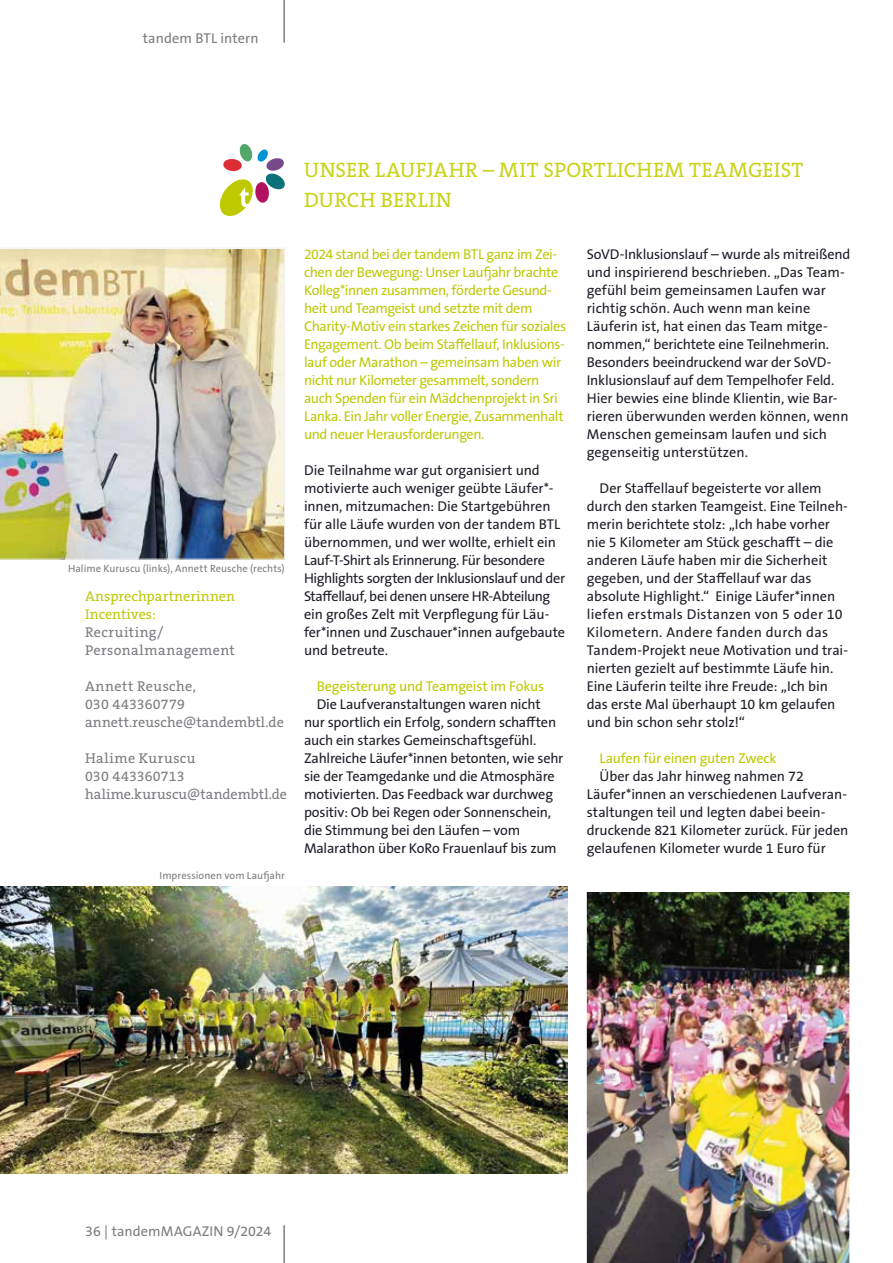
<style>
.page{position:relative;width:893px;height:1263px;background:#fff}
.page>*{position:absolute;margin:0;border:0;box-sizing:border-box;transform-origin:0 0}
.t1{font:21px/30px "The Serif B W5 Plain";letter-spacing:.015em;color:#c8d419}
.t2{font:14.25px/18px "The Sans B W5 Plain";letter-spacing:-.005em;color:#211d28}
.t3{font:14.25px/18px "The Sans B W5 Plain";letter-spacing:-.03em;color:#bdc909}
.t4{font:14.25px/18px "The Serif B W5 Plain";letter-spacing:.02em;color:#7c7c81}
.t5{font:14.25px "The Sans B W5 Plain";letter-spacing:-.02em;color:#bec900}
.t6{font:14.25px "The Sans B W5 Plain";letter-spacing:.005em;color:#7c7c81}
.t7{font:14.25px/18px "The Serif B W5 Plain";color:#bdc909}
.t8{font:10.5px "The Sans B W5 Plain";letter-spacing:.005em;color:#7c7c81}
</style>
<div class="page">
<hr style="left:283px;top:1225px;width:2px;height:38px;background:#7c7c81">
<hr style="left:283px;top:0;width:2px;height:43px;background:#7b7b80">
<svg style="left:220px;top:144px;width:65px;height:72px"></svg>
<img style="left:0;top:248px;width:285px;height:311px">
<img style="left:0;top:886px;width:568px;height:288px">
<img style="left:587px;top:892px;width:262px;height:371px">
<p class="t6" style="left:143px;top:29px;width:117px">tandem BTL intern</p>
<p class="t8" style="left:68px;top:562px;width:218px">Halime Kuruscu (links), Annett Reusche (rechts)</p>
<p class="t7" style="left:85px;top:587px;width:152px">Ansprechpartnerinnen<br>Incentives:</p>
<p class="t4" style="left:85px;top:623px;width:151px">Recruiting/<br>Personalmanagement</p>
<p class="t4" style="left:85px;top:677px;width:200px">Annett Reusche,<br>030 443360779 annett.reusche@tandembtl.de</p>
<p class="t4" style="left:85px;top:749px;width:204px">Halime Kuruscu<br>030 443360713 halime.kuruscu@tandembtl.de</p>
<p class="t8" style="left:160px;top:868px;width:127px">Impressionen vom Laufjahr</p>
<h1 class="t1" style="left:304px;top:155px;width:501px">UNSER LAUFJAHR – MIT SPORTLICHEM TEAMGEIST<br>DURCH BERLIN</h1>
<p class="t3" style="left:304px;top:245px;width:264px">2024 stand bei der tandem BTL ganz im Zei&shy;chen der Bewegung: Unser Laufjahr brachte Kolleg*innen zusammen, förderte Gesund&shy;heit und Teamgeist und setzte mit dem Charity-Motiv ein starkes Zeichen für soziales Engagement. Ob beim Staffellauf, Inklusions&shy;lauf oder Marathon – gemeinsam haben wir nicht nur Kilometer gesammelt, sondern auch Spenden für ein Mädchenprojekt in Sri Lanka. Ein Jahr voller Energie, Zusammenhalt und neuer Herausforderungen.</p>
<p class="t2" style="left:304px;top:461px;width:263px">Die Teilnahme war gut organisiert und motivierte auch weniger geübte Läufer*- innen, mitzumachen: Die Startgebühren für alle Läufe wurden von der tandem BTL übernommen, und wer wollte, erhielt ein Lauf-T-Shirt als Erinnerung. Für besondere Highlights sorgten der Inklusionslauf und der Staffellauf, bei denen unsere HR-Abteilung ein großes Zelt mit Verpflegung für Läu&shy;fer*innen und Zuschauer*innen aufgebaute und betreute.</p>
<p class="t5" style="left:317px;top:677px;width:229px">Begeisterung und Teamgeist im Fokus</p>
<p class="t2" style="left:304px;top:695px;width:261px;text-indent:13px">Die Laufveranstaltungen waren nicht nur sportlich ein Erfolg, sondern schafften auch ein starkes Gemeinschaftsgefühl.<br>Zahlreiche Läufer*innen betonten, wie sehr sie der Teamgedanke und die Atmosphäre motivierten. Das Feedback war durchweg positiv: Ob bei Regen oder Sonnenschein, die Stimmung bei den Läufen – vom Malarathon über KoRo Frauenlauf bis zum</p>
<p class="t2" style="left:587px;top:245px;width:265px">SoVD-Inklusionslauf – wurde als mitreißend und inspirierend beschrieben. „Das Team&shy;gefühl beim gemeinsamen Laufen war richtig schön. Auch wenn man keine Läuferin ist, hat einen das Team mitge&shy;nommen,“ berichtete eine Teilnehmerin.<br>Besonders beeindruckend war der SoVD-Inklusionslauf auf dem Tempelhofer Feld.<br>Hier bewies eine blinde Klientin, wie Bar&shy;rieren überwunden werden können, wenn Menschen gemeinsam laufen und sich gegenseitig unterstützen.</p>
<p class="t2" style="left:587px;top:479px;width:263px;text-indent:13px">Der Staffellauf begeisterte vor allem durch den starken Teamgeist. Eine Teilneh&shy;merin berichtete stolz: „Ich habe vorher nie 5 Kilometer am Stück geschafft – die anderen Läufe haben mir die Sicherheit gegeben, und der Staffellauf war das absolute Highlight.“ Einige Läufer*innen liefen erstmals Distanzen von 5 oder 10<br>Kilometern. Andere fanden durch das Tandem-Projekt neue Motivation und trai&shy;nierten gezielt auf bestimmte Läufe hin.<br>Eine Läuferin teilte ihre Freude: „Ich bin das erste Mal überhaupt 10 km gelaufen und bin schon sehr stolz!“</p>
<p class="t5" style="left:600px;top:748px;width:178px">Laufen für einen guten Zweck</p>
<p class="t2" style="left:587px;top:767px;width:263px;text-indent:13px">Über das Jahr hinweg nahmen 72<br>Läufer*innen an verschiedenen Laufveran&shy;staltungen teil und legten dabei beein&shy;druckende 821 Kilometer zurück. Für jeden gelaufenen Kilometer wurde 1 Euro für</p>
<p class="t6" style="left:85px;top:1222px;width:188px">36 | tandemMAGAZIN 9/2024</p>
</div>
